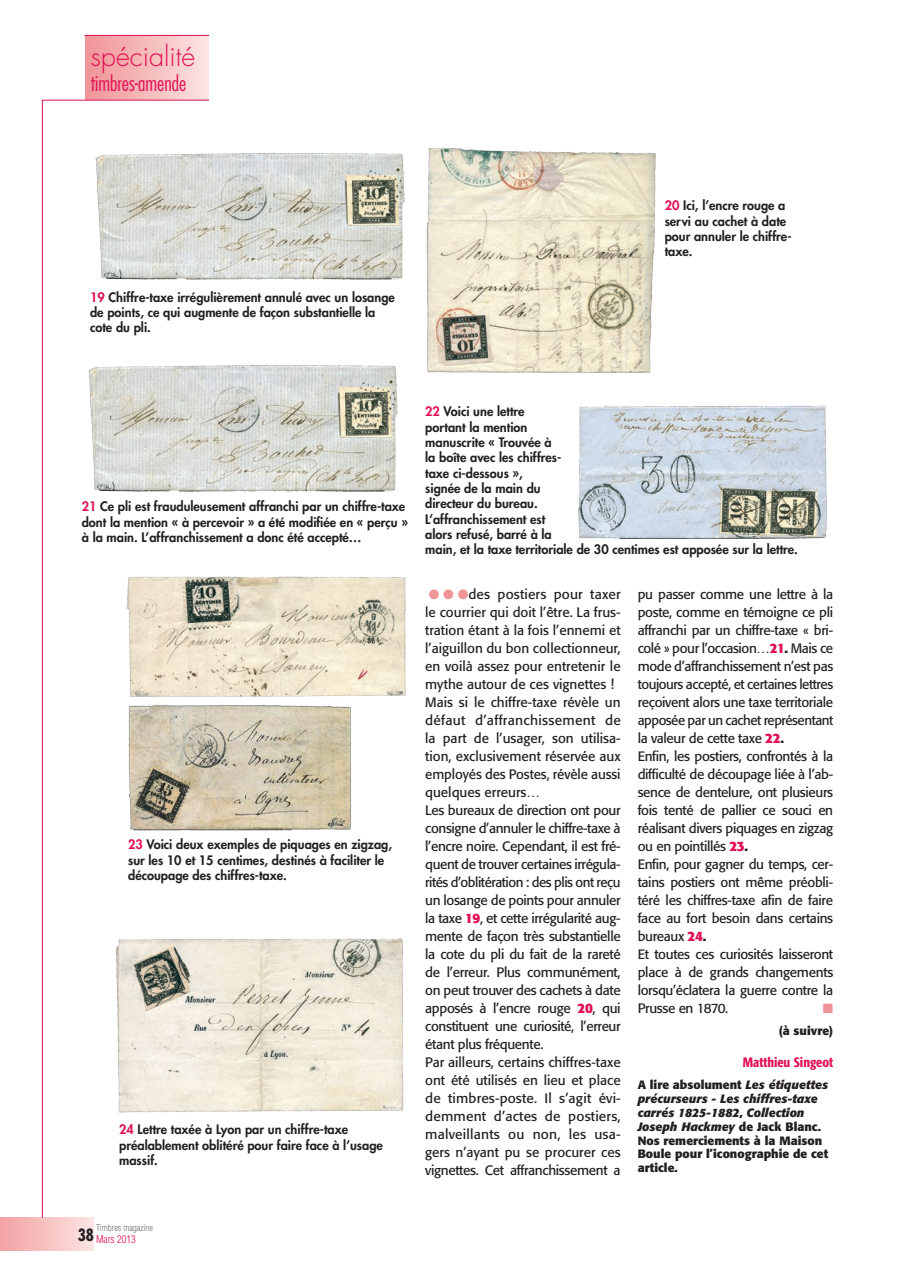
<style>
.page{position:relative;width:897px;height:1264px;background:#fff}
.page>*{position:absolute;margin:0;border:0;box-sizing:border-box;transform-origin:0 0}
.t1{font:300 27px "Futura Std";color:#e20f55}
.t2{font:300 condensed 21px "Futura Std";color:#e20f55}
.Mag_Texte_courant{font:13.5px/18px "Formata";letter-spacing:-.025em;color:#231f20;text-align:justify}
.Mag_Signature{font:500 condensed 13.5px "Formata";color:#e20f55}
.Mag_Texte_courant-2{font:13.5px "Zapf Dingbats ITC";color:#f09499}
.Mag_Légende{font:800 12.75px/15.3px "Futura Std";color:#231f20}
.Mag_Remerciement_Sui{font:700 12px/13.8px "Formata";color:#231f20}
.t3{font:300 condensed 10.5px "Helvetica LT Std";color:#e20f55}
.t4{font:300 condensed 9px "Helvetica LT Std";color:#6c6d70}
.s1{color:#e20f55}
.s2{color:#f09499}
.s3{font-weight:700;color:#e20f55}
.s4{font-weight:700}
.s5{font-style:italic}
</style>
<div class="page">
<div style="left:85px;top:35px;width:123px;height:65px;background:linear-gradient(to right,#f09397,#fbe4e2)"></div>
<hr style="left:84px;top:35px;width:125px;height:1px;background:#e20f55">
<hr style="left:42px;top:100px;width:167px;height:1px;background:#e20f55">
<div style="left:0;top:1217px;width:94px;height:33px;background:linear-gradient(to right,#f2a2a3,#fbe5e2)"></div>
<hr style="left:42px;top:100px;width:1px;height:1117px;background:#e20f55">
<img style="left:426px;top:148px;width:230px;height:226px">
<img style="left:88px;top:364px;width:310px;height:128px">
<img style="left:578px;top:405px;width:248px;height:134px">
<img style="left:126px;top:576px;width:280px;height:121px">
<img style="left:116px;top:938px;width:288px;height:175px">
<img style="left:95px;top:152px;width:310px;height:128px">
<img style="left:128px;top:704px;width:224px;height:126px">
<h1 class="t1" style="left:91px;top:40px;width:106px">spécialité</h1>
<h2 class="t2" style="left:91px;top:71px;width:97px">timbres-amende</h2>
<p class="Mag_Légende" style="left:90px;top:289px;width:306px"><span class="s1">19</span> Chiffre-taxe irrégulièrement annulé avec un losange de points, ce qui augmente de façon substantielle la cote du pli.</p>
<p class="Mag_Légende" style="left:664px;top:198px;width:128px"><span class="s1">20</span> Ici, l’encre rouge a servi au cachet à date pour annuler le chiffre&shy;taxe.</p>
<p class="Mag_Légende" style="left:82px;top:499px;width:327px"><span class="s1">21</span> Ce pli est frauduleusement affranchi par un chiffre-taxe dont la mention « à percevoir » a été modifiée en « perçu » à la main. L’affranchissement a donc été accepté…</p>
<p class="Mag_Légende" style="left:128px;top:837px;width:265px"><span class="s1">23</span> Voici deux exemples de piquages en zigzag, sur les 10 et 15 centimes, destinés à faciliter le découpage des chiffres-taxe.</p>
<p class="Mag_Légende" style="left:119px;top:1122px;width:265px"><span class="s1">24</span> Lettre taxée à Lyon par un chiffre-taxe préalablement oblitéré pour faire face à l’usage massif.</p>
<p class="Mag_Légende" style="left:425px;top:404px;width:374px"><span class="s1">22</span> Voici une lettre<br>portant la mention<br>manuscrite « Trouvée à<br>la boîte avec les chiffres-<br>taxe ci-dessous »,<br>signée de la main du<br>directeur du bureau.<br>L’affranchissement est<br>alors refusé, barré à la<br>main, et la taxe territoriale de 30 centimes est apposée sur la lettre.</p>
<p class="Mag_Texte_courant" style="left:425px;top:585px;width:197px"><span class="s2">●</span> <span class="s2">●</span> <span class="s2">●</span>des postiers pour taxer le courrier qui doit l’être. La frus&shy;tration étant à la fois l’ennemi et l’aiguillon du bon collectionneur, en voilà assez pour entretenir le mythe autour de ces vignettes !</p>
<p class="Mag_Texte_courant" style="left:425px;top:693px;width:197px">Mais si le chiffre-taxe révèle un défaut d’affranchissement de la part de l’usager, son utilisa&shy;tion, exclusivement réservée aux employés des Postes, révèle aussi quelques erreurs…</p>
<p class="Mag_Texte_courant" style="left:425px;top:801px;width:197px">Les bureaux de direction ont pour consigne d’annuler le chiffre-taxe à l’encre noire. Cependant, il est fré&shy;quent de trouver certaines irrégula&shy;rités d’oblitération : des plis ont reçu un losange de points pour annuler la taxe <span class="s3">19</span>, et cette irrégularité aug&shy;mente de façon très substantielle la cote du pli du fait de la rareté de l’erreur. Plus communément, on peut trouver des cachets à date apposés à l’encre rouge <span class="s3">20</span>, qui constituent une curiosité, l’erreur étant plus fréquente.</p>
<p class="Mag_Texte_courant" style="left:425px;top:1053px;width:197px">Par ailleurs, certains chiffres-taxe ont été utilisés en lieu et place de timbres-poste. Il s’agit évi&shy;demment d’actes de postiers, malveillants ou non, les usa&shy;gers n’ayant pu se procurer ces vignettes. Cet affranchissement a</p>
<p class="Mag_Texte_courant" style="left:637px;top:585px;width:197px">pu passer comme une lettre à la poste, comme en témoigne ce pli affranchi par un chiffre-taxe « bri&shy;colé » pour l’occasion…<span class="s3">21</span><span class="s4">.</span> Mais ce mode d’affranchissement n’est pas toujours accepté, et certaines lettres reçoivent alors une taxe territoriale apposée par un cachet représentant la valeur de cette taxe <span class="s3">22</span><span class="s4">.</span></p>
<p class="Mag_Texte_courant" style="left:637px;top:747px;width:197px">Enfin, les postiers, confrontés à la difficulté de découpage liée à l’ab&shy;sence de dentelure, ont plusieurs fois tenté de pallier ce souci en réalisant divers piquages en zigzag ou en pointillés <span class="s3">23</span><span class="s4">.</span></p>
<p class="Mag_Texte_courant" style="left:637px;top:855px;width:197px">Enfin, pour gagner du temps, cer&shy;tains postiers ont même préobli&shy;téré les chiffres-taxe afin de faire face au fort besoin dans certains bureaux <span class="s3">24</span><span class="s4">.</span></p>
<p class="Mag_Texte_courant" style="left:637px;top:945px;width:197px">Et toutes ces curiosités laisseront place à de grands changements lorsqu’éclatera la guerre contre la Prusse en 1870.</p>
<p class="Mag_Remerciement_Sui" style="left:778px;top:1024px;width:56px">(à suivre)</p>
<p class="Mag_Signature" style="left:742px;top:1054px;width:92px">Matthieu Singeot</p>
<p class="Mag_Remerciement_Sui" style="left:637px;top:1078px;width:192px">A lire absolument <span class="s5">Les étiquettes précurseurs - Les chiffres-taxe carrés 1825-1882</span>, <span class="s5">Collection<br>Joseph Hackmey</span> de Jack Blanc.<br>Nos remerciements à la Maison<br>Boule pour l’iconographie de cet article.</p>
<p class="Mag_Texte_courant-2" style="left:822px;top:1002px;width:12px">■</p>
<p class="t4" style="left:96px;top:1222px;width:58px">Timbres magazine</p>
<p class="t3" style="left:78px;top:1233px;width:59px"><sup>38</sup> Mars 2013</p>
</div>
